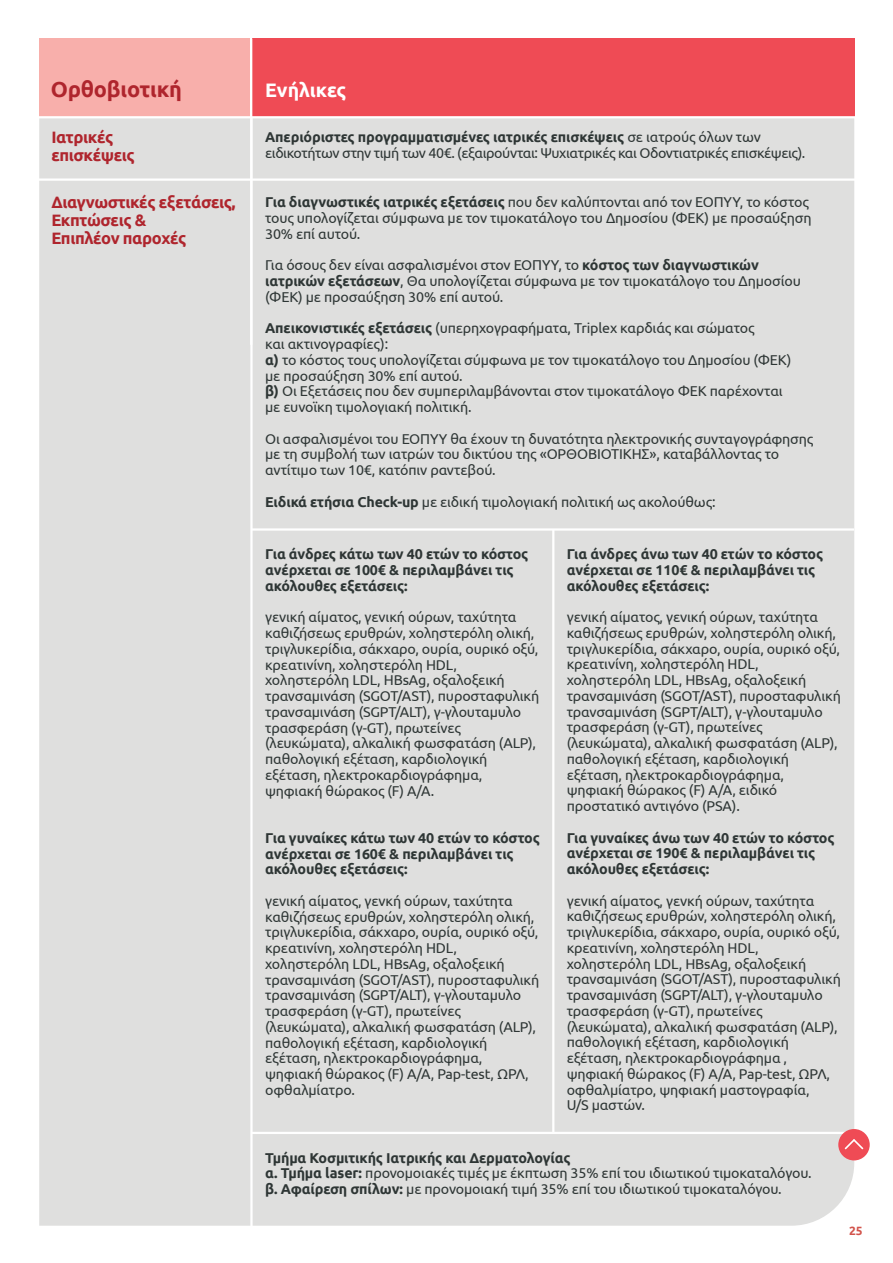
<style>
.page{position:relative;width:893px;height:1263px;background:#fff}
.page>*{position:absolute;margin:0;border:0;box-sizing:border-box;transform-origin:0 0}
.t1{font:700 21.75px "Ubuntu";letter-spacing:-.01em;color:#af252d}
.t2{font:700 19.5px "Ubuntu";color:#fff}
.t3{font:700 16.5px/18px "Ubuntu";letter-spacing:-.025em;color:#af252d}
.t4{font:14.25px/15.8px "Ubuntu";letter-spacing:-.01em;color:#2e3635}
.t5{font:700 14.25px/15.8px "Ubuntu";letter-spacing:-.01em;color:#2e3635}
.t6{font:14.25px/15.8px "Ubuntu";letter-spacing:-.03em;color:#2e3635}
.t7{font:700 12px "Ubuntu";color:#d2534b}
.s1{font-weight:700}
</style>
<div class="page">
<div style="left:39px;top:118px;width:815px;height:1108px;background:#dfdfde"></div>
<hr style="left:250px;top:21px;width:3px;height:1228px;background:#fff">
<div style="left:252px;top:38px;width:603px;height:78px;background:#ef4b55"></div>
<div style="left:39px;top:38px;width:211px;height:80px;background:#f8afab"></div>
<hr style="left:39px;top:116px;width:820px;height:2px;background:#fff">
<hr style="left:39px;top:178px;width:822px;height:3px;background:#fff">
<hr style="left:552px;top:529px;width:2px;height:604px;background:#fff">
<hr style="left:251px;top:528px;width:603px;height:3px;background:#fff">
<hr style="left:251px;top:1132px;width:603px;height:2px;background:#fff">
<div style="left:838px;top:1129px;width:32px;height:31px;background:#ef4b55;border-radius:50%"></div>
<svg style="left:844px;top:1139px;width:20px;height:11px"></svg>
<h1 class="t1" style="left:51px;top:76px;width:132px">Ορθοβιοτική</h1>
<h2 class="t2" style="left:265px;top:78px;width:83px">Ενήλικες</h2>
<p class="t3" style="left:51px;top:128px;width:85px">Ιατρικές επισκέψεις</p>
<p class="t6" style="left:265px;top:129px;width:542px"><span class="s1">Απεριόριστες προγραμματισμένες ιατρικές επισκέψεις</span> σε ιατρούς όλων των ειδικοτήτων στην τιμή των 40€. (εξαιρούνται: Ψυχιατρικές και Οδοντιατρικές επισκέψεις).</p>
<p class="t3" style="left:51px;top:193px;width:186px">Διαγνωστικές εξετάσεις,<br>Εκπτώσεις &amp;<br>Επιπλέον παροχές</p>
<p class="t4" style="left:265px;top:194px;width:548px"><span class="s1">Για διαγνωστικές ιατρικές εξετάσεις</span> που δεν καλύπτονται από τον ΕΟΠΥΥ, το κόστος τους υπολογίζεται σύμφωνα με τον τιμοκατάλογο του Δημοσίου (ΦΕΚ) με προσαύξηση<br>30% επί αυτού.</p>
<p class="t4" style="left:265px;top:257px;width:537px">Για όσους δεν είναι ασφαλισμένοι στον ΕΟΠΥΥ, το <span class="s1">κόστος των διαγνωστικών ιατρικών εξετάσεων</span>, Θα υπολογίζεται σύμφωνα με τον τιμοκατάλογο του Δημοσίου (ΦΕΚ) με προσαύξηση 30% επί αυτού.</p>
<p class="t4" style="left:265px;top:320px;width:528px"><span class="s1">Απεικονιστικές εξετάσεις</span> (υπερηχογραφήματα, Triplex καρδιάς και σώματος<br>και ακτινογραφίες):<br><span class="s1">α)</span> το κόστος τους υπολογίζεται σύμφωνα με τον τιμοκατάλογο του Δημοσίου (ΦΕΚ) με προσαύξηση 30% επί αυτού.<br><span class="s1">β)</span> Οι Εξετάσεις που δεν συμπεριλαμβάνονται στον τιμοκατάλογο ΦΕΚ παρέχονται με ευνοϊκη τιμολογιακή πολιτική.</p>
<p class="t4" style="left:265px;top:430px;width:550px">Οι ασφαλισμένοι του ΕΟΠΥΥ θα έχουν τη δυνατότητα ηλεκτρονικής συνταγογράφησης με τη συμβολή των ιατρών του δικτύου της «ΟΡΘΟΒΙΟΤΙΚΗΣ», καταβάλλοντας το αντίτιμο των 10€, κατόπιν ραντεβού.</p>
<p class="t4" style="left:265px;top:493px;width:452px"><span class="s1">Ειδικά ετήσια Check-up</span> με ειδική τιμολογιακή πολιτική ως ακολούθως:</p>
<p class="t5" style="left:265px;top:546px;width:265px">Για άνδρες κάτω των 40 ετών το κόστος ανέρχεται σε 100€ &amp; περιλαμβάνει τις ακόλουθες εξετάσεις:</p>
<p class="t4" style="left:265px;top:609px;width:276px">γενική αίματος, γενική ούρων, ταχύτητα καθιζήσεως ερυθρών, χοληστερόλη ολική, τριγλυκερίδια, σάκχαρο, ουρία, ουρικό οξύ, κρεατινίνη, χοληστερόλη HDL, χοληστερόλη LDL, HBsΑg, οξαλοξεική τρανσαμινάση (SGOT/AST), πυροσταφυλική τρανσαμινάση (SGPT/ALT), γ-γλουταμυλο τρασφεράση (γ-GT), πρωτείνες (λευκώματα), αλκαλική φωσφατάση (ALP), παθολογική εξέταση, καρδιολογική εξέταση, ηλεκτροκαρδιογράφημα, ψηφιακή θώρακος (F) A/A.</p>
<p class="t5" style="left:265px;top:830px;width:276px">Για γυναίκες κάτω των 40 ετών το κόστος ανέρχεται σε 160€ &amp; περιλαμβάνει τις ακόλουθες εξετάσεις:</p>
<p class="t4" style="left:265px;top:892px;width:276px">γενική αίματος, γενκή ούρων, ταχύτητα καθιζήσεως ερυθρών, χοληστερόλη ολική, τριγλυκερίδια, σάκχαρο, ουρία, ουρικό οξύ, κρεατινίνη, χοληστερόλη HDL, χοληστερόλη LDL, HBsΑg, οξαλοξεική τρανσαμινάση (SGOT/AST), πυροσταφυλική τρανσαμινάση (SGPT/ALT), γ-γλουταμυλο τρασφεράση (γ-GT), πρωτείνες (λευκώματα), αλκαλική φωσφατάση (ALP), παθολογική εξέταση, καρδιολογική εξέταση, ηλεκτροκαρδιογράφημα, ψηφιακή θώρακος (F) A/A, Pap-test, ΩΡΛ, οφθαλμίατρο.</p>
<p class="t5" style="left:567px;top:546px;width:258px">Για άνδρες άνω των 40 ετών το κόστος ανέρχεται σε 110€ &amp; περιλαμβάνει τις ακόλουθες εξετάσεις:</p>
<p class="t4" style="left:567px;top:609px;width:276px">γενική αίματος, γενική ούρων, ταχύτητα καθιζήσεως ερυθρών, χοληστερόλη ολική, τριγλυκερίδια, σάκχαρο, ουρία, ουρικό οξύ, κρεατινίνη, χοληστερόλη HDL, χοληστερόλη LDL, HBsΑg, οξαλοξεική τρανσαμινάση (SGOT/AST), πυροσταφυλική τρανσαμινάση (SGPT/ALT), γ-γλουταμυλο τρασφεράση (γ-GT), πρωτείνες (λευκώματα), αλκαλική φωσφατάση (ALP), παθολογική εξέταση, καρδιολογική εξέταση, ηλεκτροκαρδιογράφημα, ψηφιακή θώρακος (F) A/A, ειδικό προστατικό αντιγόνο (PSA).</p>
<p class="t5" style="left:567px;top:829px;width:269px">Για γυναίκες άνω των 40 ετών το κόστος ανέρχεται σε 190€ &amp; περιλαμβάνει τις ακόλουθες εξετάσεις:</p>
<p class="t4" style="left:567px;top:892px;width:276px">γενική αίματος, γενκή ούρων, ταχύτητα καθιζήσεως ερυθρών, χοληστερόλη ολική, τριγλυκερίδια, σάκχαρο, ουρία, ουρικό οξύ, κρεατινίνη, χοληστερόλη HDL, χοληστερόλη LDL, HBsΑg, οξαλοξεική τρανσαμινάση (SGOT/AST), πυροσταφυλική τρανσαμινάση (SGPT/ALT), γ-γλουταμυλο τρασφεράση (γ-GT), πρωτείνες (λευκώματα), αλκαλική φωσφατάση (ALP), παθολογική εξέταση, καρδιολογική εξέταση, ηλεκτροκαρδιογράφημα , ψηφιακή θώρακος (F) A/A, Pap-test, ΩΡΛ, οφθαλμίατρο, ψηφιακή μαστογραφία,<br>U/S μαστών.</p>
<p class="t4" style="left:265px;top:1149px;width:548px"><span class="s1">Τμήμα Κοσμιτικής Ιατρικής και Δερματολογίας<br>α. Τμήμα laser:</span> προνομοιακές τιμές με έκπτωση 35% επί του ιδιωτικού τιμοκαταλόγου. <span class="s1">β. Αφαίρεση σπίλων:</span> με προνομοιακή τιμή 35% επί του ιδιωτικού τιμοκαταλόγου.</p>
<p class="t7" style="left:849px;top:1223px;width:15px">25</p>
</div>
